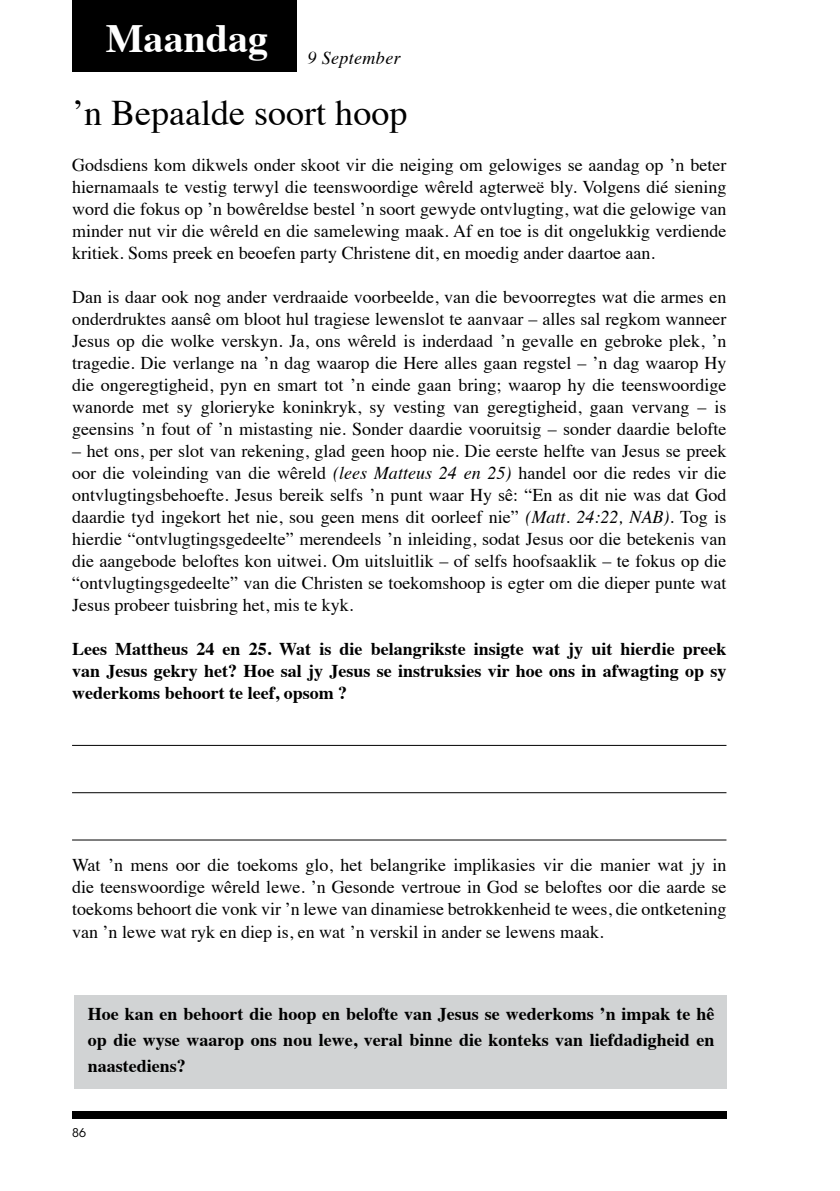
<style>
.page{position:relative;width:840px;height:1191px;background:#fff}
.page>*{position:absolute;margin:0;border:0;box-sizing:border-box;transform-origin:0 0}
.t1{font:700 40px "Times";color:#fff}
.t2{font:36px "Times";color:#000}
.t3{font:18px/22px "Times";color:#000;text-align:justify}
.t4{font:700 18px/22px "Times";color:#000;text-align:justify}
.t5{font:italic 18px "Times";letter-spacing:.02em;color:#000}
.t6{font:12px "ITC Avant Garde Std";color:#000}
.s1{font-style:italic}
</style>
<div class="page">
<div style="left:72px;top:1111px;width:654px;height:8px;background:#000"></div>
<div style="left:72px;top:0;width:225px;height:71px;background:#000"></div>
<hr style="left:72px;top:745px;width:654px;height:1px;background:#000">
<hr style="left:72px;top:839px;width:654px;height:1px;background:#000">
<hr style="left:72px;top:792px;width:654px;height:1px;background:#000">
<div style="left:74px;top:995px;width:652px;height:93px;background:#d1d3d4"></div>
<h1 class="t1" style="left:106px;top:0;width:164px">Maandag</h1>
<p class="t5" style="left:307px;top:42px;width:95px">9 September</p>
<h2 class="t2" style="left:72px;top:80px;width:336px">’n Bepaalde soort hoop</h2>
<p class="t3" style="left:72px;top:153px;width:655px">Godsdiens kom dikwels onder skoot vir die neiging om gelowiges se aandag op ’n beter hiernamaals te vestig terwyl die teenswoordige wêreld agterweë bly. Volgens dié siening word die fokus op ’n bowêreldse bestel ’n soort gewyde ontvlugting, wat die gelowige van minder nut vir die wêreld en die samelewing maak. Af en toe is dit ongelukkig verdiende kritiek. Soms preek en beoefen party Christene dit, en moedig ander daartoe aan.</p>
<p class="t3" style="left:72px;top:285px;width:655px">Dan is daar ook nog ander verdraaide voorbeelde, van die bevoorregtes wat die armes en onderdruktes aansê om bloot hul tragiese lewenslot te aanvaar – alles sal regkom wanneer Jesus op die wolke verskyn. Ja, ons wêreld is inderdaad ’n gevalle en gebroke plek, ’n tragedie. Die verlange na ’n dag waarop die Here alles gaan regstel – ’n dag waarop Hy die ongeregtigheid, pyn en smart tot ’n einde gaan bring; waarop hy die teenswoordige wanorde met sy glorieryke koninkryk, sy vesting van geregtigheid, gaan vervang – is geensins ’n fout of ’n mistasting nie. Sonder daardie vooruitsig – sonder daardie belofte</p>
<p class="t3" style="left:72px;top:439px;width:655px">– het ons, per slot van rekening, glad geen hoop nie. Die eerste helfte van Jesus se preek oor die voleinding van die wêreld <span class="s1">(lees Matteus 24 en 25)</span> handel oor die redes vir die ontvlugtingsbehoefte. Jesus bereik selfs ’n punt waar Hy sê: “En as dit nie was dat God daardie tyd ingekort het nie, sou geen mens dit oorleef nie” <span class="s1">(Matt. 24:22, NAB)</span>. Tog is hierdie “ontvlugtingsgedeelte” merendeels ’n inleiding, sodat Jesus oor die betekenis van die aangebode beloftes kon uitwei. Om uitsluitlik – of selfs hoofsaaklik – te fokus op die “ontvlugtingsgedeelte” van die Christen se toekomshoop is egter om die dieper punte wat Jesus probeer tuisbring het, mis te kyk.</p>
<p class="t4" style="left:72px;top:636px;width:655px">Lees Mattheus 24 en 25. Wat is die belangrikste insigte wat jy uit hierdie preek van Jesus gekry het? Hoe sal jy Jesus se instruksies vir hoe ons in afwagting op sy wederkoms behoort te leef, opsom ?</p>
<p class="t3" style="left:72px;top:853px;width:655px">Wat ’n mens oor die toekoms glo, het belangrike implikasies vir die manier wat jy in die teenswoordige wêreld lewe. ’n Gesonde vertroue in God se beloftes oor die aarde se toekoms behoort die vonk vir ’n lewe van dinamiese betrokkenheid te wees, die ontketening van ’n lewe wat ryk en diep is, en wat ’n verskil in ander se lewens maak.</p>
<p class="t4" style="left:88px;top:999px;width:627px;line-height:26px">Hoe kan en behoort die hoop en belofte van Jesus se wederkoms ’n impak te hê op die wyse waarop ons nou lewe, veral binne die konteks van liefdadigheid en naastediens?</p>
<p class="t6" style="left:72px;top:1125px;width:15px">86</p>
</div>
